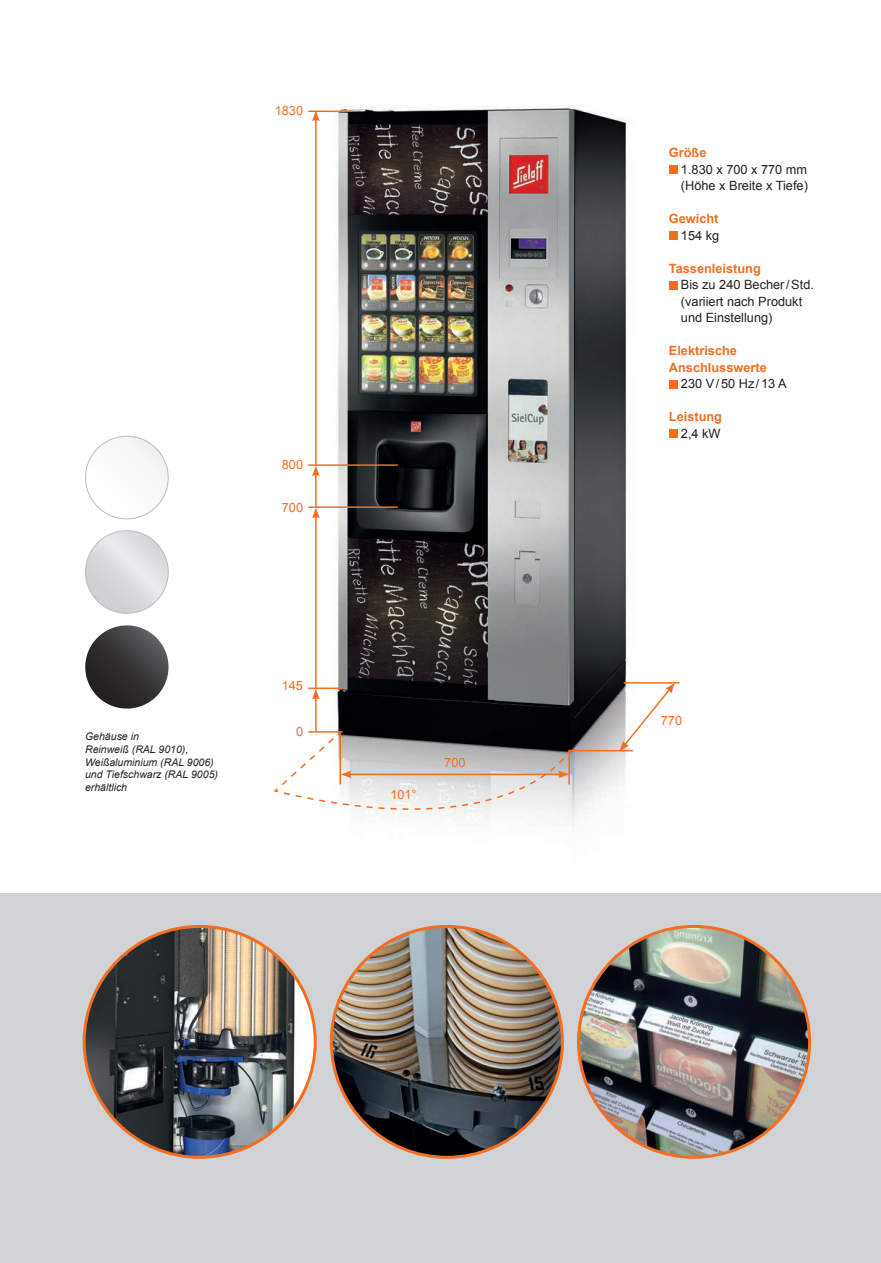
<style>
.page{position:relative;width:881px;height:1263px;background:#fff}
.page>*{position:absolute;margin:0;border:0;box-sizing:border-box;transform-origin:0 0}
.t1{font:12.75px/16.5px "Arial";color:#231f20}
.t2{font:700 12.75px/16.5px "Arial";color:#f36e21}
.t3{font:12.75px "Arial";color:#f36e21}
.t4{font:italic 10.5px/12.6px "Arial";color:#231f20}
</style>
<div class="page">
<div style="left:0;top:893px;width:880px;height:370px;background:#d1d2d4"></div>
<img style="left:308px;top:105px;width:325px;height:721px">
<hr style="left:308px;top:687px;width:34px;height:2px;background:#f36e21">
<hr style="left:308px;top:111px;width:44px;height:1px;background:#f36e21">
<hr style="left:308px;top:506px;width:89px;height:2px;background:#f36e21">
<hr style="left:308px;top:464px;width:89px;height:2px;background:#f36e21">
<hr style="left:569px;top:750px;width:63px;height:1px;background:#f36e21">
<hr style="left:623px;top:682px;width:56px;height:2px;background:#f36e21">
<svg style="left:619px;top:683px;width:55px;height:68px"></svg>
<hr style="left:315px;top:697px;width:1px;height:34px;background:#f36e21">
<svg style="left:312px;top:689px;width:7px;height:10px"></svg>
<hr style="left:315px;top:516px;width:1px;height:173px;background:#f36e21">
<svg style="left:312px;top:508px;width:7px;height:10px"></svg>
<hr style="left:315px;top:474px;width:1px;height:33px;background:#f36e21">
<svg style="left:312px;top:466px;width:7px;height:10px"></svg>
<hr style="left:315px;top:119px;width:1px;height:346px;background:#f36e21">
<svg style="left:312px;top:112px;width:7px;height:9px"></svg>
<svg style="left:273px;top:730px;width:297px;height:96px"></svg>
<hr style="left:568px;top:750px;width:1px;height:34px;background:#f36e21">
<div style="left:668px;top:165px;width:9px;height:9px;background:#f36e21"></div>
<div style="left:668px;top:231px;width:9px;height:9px;background:#f36e21"></div>
<div style="left:668px;top:281px;width:9px;height:8px;background:#f36e21"></div>
<div style="left:668px;top:380px;width:9px;height:8px;background:#f36e21"></div>
<div style="left:668px;top:429px;width:9px;height:9px;background:#f36e21"></div>
<svg style="left:85px;top:625px;width:83px;height:84px;background:#3a393a"></svg>
<div style="left:85px;top:436px;width:83px;height:83px;background:#fbfbfb;border-radius:41px"></div>
<div style="left:85px;top:436px;width:83px;height:83px;border:1px solid #bcbdc0;border-radius:50%"></div>
<svg style="left:85px;top:531px;width:83px;height:82px;background:#dbdcde"></svg>
<img style="left:331px;top:926px;width:231px;height:231px;border-radius:115px">
<img style="left:84px;top:926px;width:231px;height:231px;border-radius:115px">
<img style="left:578px;top:926px;width:231px;height:231px;border-radius:115px">
<p class="t3" style="left:274px;top:102px;width:30px">1830</p>
<p class="t3" style="left:282px;top:456px;width:23px">800</p>
<p class="t3" style="left:282px;top:499px;width:23px">700</p>
<p class="t4" style="left:85px;top:730px;width:134px">Gehäuse in<br>Reinweiß (RAL 9010),<br>Weißaluminium (RAL 9006) und Tiefschwarz (RAL 9005) erhältlich</p>
<p class="t3" style="left:282px;top:678px;width:23px">145</p>
<p class="t3" style="left:296px;top:723px;width:9px">0</p>
<p class="t3" style="left:390px;top:786px;width:28px">101°</p>
<p class="t3" style="left:444px;top:754px;width:23px">700</p>
<p class="t2" style="left:668px;top:145px;width:39px">Größe</p>
<p class="t1" style="left:680px;top:161px;width:128px">1.830 x 700 x 770 mm (Höhe x Breite x Tiefe)</p>
<p class="t2" style="left:668px;top:211px;width:51px">Gewicht</p>
<p class="t1" style="left:680px;top:227px;width:40px">154 kg</p>
<p class="t2" style="left:668px;top:260px;width:93px">Tassenleistung</p>
<p class="t1" style="left:680px;top:277px;width:134px">Bis zu 240 Becher / Std. (variiert nach Produkt und Einstellung)</p>
<p class="t2" style="left:668px;top:343px;width:99px">Elektrische<br>Anschlusswerte</p>
<p class="t1" style="left:680px;top:376px;width:107px">230 V / 50 Hz / 13 A</p>
<p class="t2" style="left:668px;top:409px;width:55px">Leistung</p>
<p class="t1" style="left:680px;top:425px;width:41px">2,4 kW</p>
<p class="t3" style="left:660px;top:712px;width:23px">770</p>
</div>
